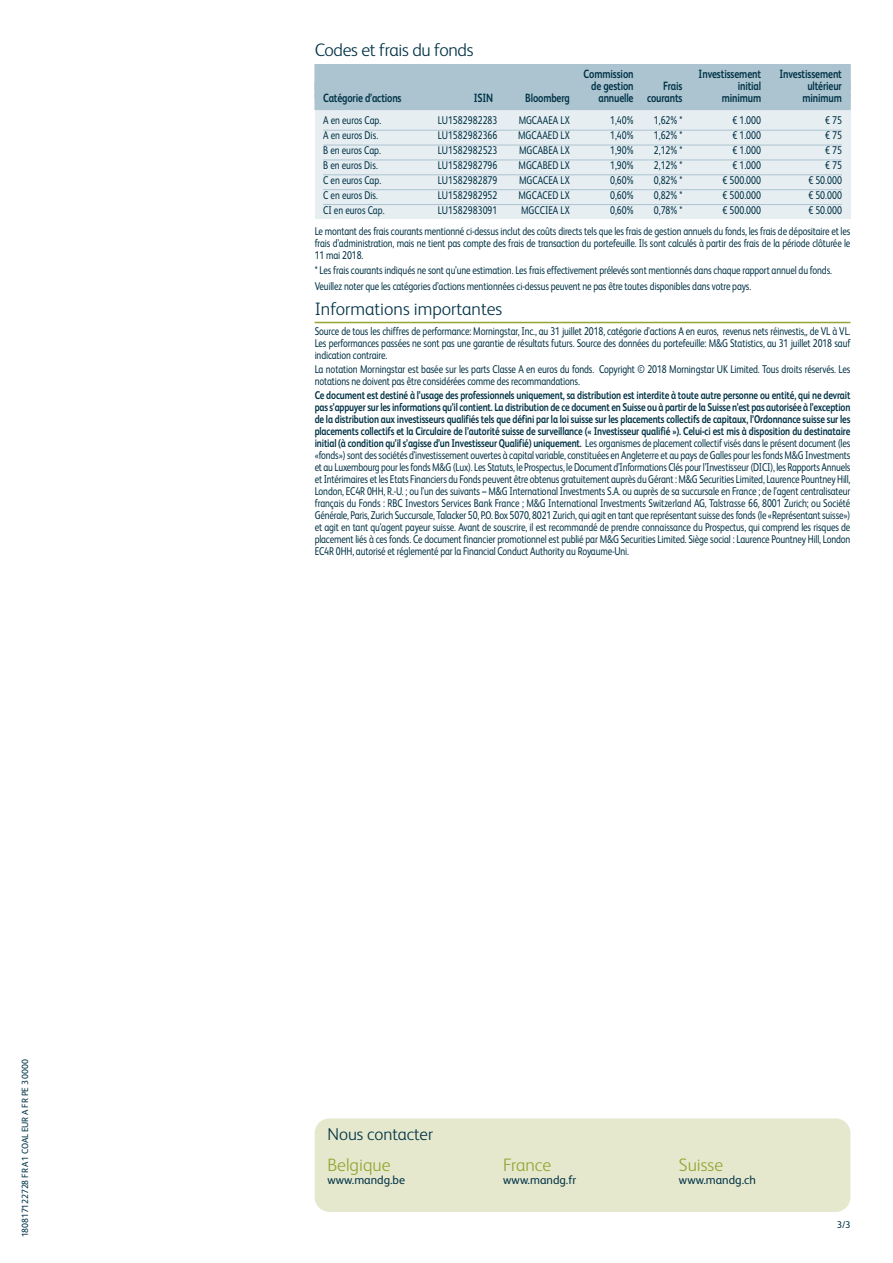
<style>
.page{position:relative;width:893px;height:1263px;background:#fff}
.page>*{position:absolute;margin:0;border:0;box-sizing:border-box;transform-origin:0 0}
.t1{font:300 18px "FS Albert Pro";color:#003246}
.t2{font:300 18px "FS Albert Pro";color:#94a531}
.t3{font:300 17.25px "FS Albert Pro";color:#003246}
.t4{font:700 12px "FS Albert Pro";letter-spacing:-.015em;color:#003246;scale:.8 1}
.t5{font:12px "FS Albert Pro";color:#003246}
.t6{font:11.25px/12px "FS Albert Pro";letter-spacing:-.015em;color:#003246;scale:.8 1}
.t7{font:9.75px "FS Albert";color:#003246}
.t8{font:9px "FS Albert";letter-spacing:-.015em;color:#003246}
.s1{font-weight:700}
</style>
<div class="page">
<div style="left:315px;top:64px;width:535px;height:155px;background:#e6eef2"></div>
<div style="left:315px;top:1118px;width:535px;height:94px;background:#e5e8cd;border-radius:15px"></div>
<div style="left:315px;top:64px;width:535px;height:27px;background:#acc4d0"></div>
<div style="left:315px;top:81px;width:535px;height:17px;background:#acc4d0"></div>
<div style="left:315px;top:94px;width:535px;height:16px;background:#acc4d0"></div>
<hr style="left:323px;top:130px;width:519px;height:1px;background:#acc4d0">
<hr style="left:323px;top:145px;width:519px;height:1px;background:#acc4d0">
<hr style="left:323px;top:160px;width:519px;height:1px;background:#acc4d0">
<hr style="left:323px;top:174px;width:519px;height:1px;background:#acc4d0">
<hr style="left:323px;top:189px;width:519px;height:1px;background:#acc4d0">
<hr style="left:323px;top:204px;width:519px;height:1px;background:#acc4d0">
<hr style="left:315px;top:322px;width:535px;height:1px;background:#94a531">
<p class="t8" style="left:22px;top:1237px;width:180px;rotate:-90deg">180817122728 FR A1 COAL EUR A FR PE 3 0000</p>
<h1 class="t1" style="left:315px;top:44px;width:160px">Codes et frais du fonds</h1>
<p class="t4" style="left:584px;top:69px;width:64px">Commission</p>
<p class="t4" style="left:699px;top:69px;width:80px">Investissement</p>
<p class="t4" style="left:779px;top:69px;width:80px">Investissement</p>
<p class="t4" style="left:591px;top:81px;width:54px">de gestion</p>
<p class="t4" style="left:663px;top:81px;width:25px">Frais</p>
<p class="t4" style="left:738px;top:81px;width:31px">initial</p>
<p class="t4" style="left:807px;top:81px;width:45px">ultérieur</p>
<p class="t4" style="left:323px;top:93px;width:99px">Catégorie d’actions</p>
<p class="t4" style="left:474px;top:93px;width:26px">ISIN</p>
<p class="t4" style="left:525px;top:93px;width:57px">Bloomberg</p>
<p class="t4" style="left:598px;top:93px;width:106px">annuelle courants</p>
<p class="t4" style="left:722px;top:93px;width:51px">minimum</p>
<p class="t4" style="left:803px;top:93px;width:51px">minimum</p>
<p class="t6" style="left:323px;top:116px;width:74px">A en euros Cap.</p>
<p class="t6" style="left:438px;top:116px;width:76px">LU1582982283</p>
<p class="t6" style="left:519px;top:116px;width:65px">MGCAAEA LX</p>
<p class="t6" style="left:610px;top:116px;width:31px">1,40%</p>
<p class="t6" style="left:654px;top:116px;width:37px">1,62% *</p>
<p class="t6" style="left:732px;top:116px;width:37px">€ 1.000</p>
<p class="t6" style="left:825px;top:116px;width:23px">€ 75</p>
<p class="t6" style="left:323px;top:130px;width:70px">A en euros Dis.</p>
<p class="t6" style="left:438px;top:130px;width:76px">LU1582982366</p>
<p class="t6" style="left:518px;top:130px;width:66px">MGCAAED LX</p>
<p class="t6" style="left:610px;top:130px;width:31px">1,40%</p>
<p class="t6" style="left:654px;top:130px;width:37px">1,62% *</p>
<p class="t6" style="left:732px;top:130px;width:37px">€ 1.000</p>
<p class="t6" style="left:825px;top:130px;width:23px">€ 75</p>
<p class="t6" style="left:323px;top:145px;width:74px">B en euros Cap.</p>
<p class="t6" style="left:438px;top:145px;width:76px">LU1582982523</p>
<p class="t6" style="left:519px;top:145px;width:65px">MGCABEA LX</p>
<p class="t6" style="left:610px;top:145px;width:31px">1,90%</p>
<p class="t6" style="left:654px;top:145px;width:37px">2,12% *</p>
<p class="t6" style="left:732px;top:145px;width:37px">€ 1.000</p>
<p class="t6" style="left:825px;top:145px;width:23px">€ 75</p>
<p class="t6" style="left:323px;top:160px;width:70px">B en euros Dis.</p>
<p class="t6" style="left:438px;top:160px;width:76px">LU1582982796</p>
<p class="t6" style="left:519px;top:160px;width:65px">MGCABED LX</p>
<p class="t6" style="left:610px;top:160px;width:31px">1,90%</p>
<p class="t6" style="left:654px;top:160px;width:37px">2,12% *</p>
<p class="t6" style="left:732px;top:160px;width:37px">€ 1.000</p>
<p class="t6" style="left:825px;top:160px;width:23px">€ 75</p>
<p class="t6" style="left:323px;top:175px;width:74px">C en euros Cap.</p>
<p class="t6" style="left:438px;top:175px;width:76px">LU1582982879</p>
<p class="t6" style="left:519px;top:175px;width:65px">MGCACEA LX</p>
<p class="t6" style="left:610px;top:175px;width:31px">0,60%</p>
<p class="t6" style="left:654px;top:175px;width:37px">0,82% *</p>
<p class="t6" style="left:723px;top:175px;width:50px">€ 500.000</p>
<p class="t6" style="left:808px;top:175px;width:44px">€ 50.000</p>
<p class="t6" style="left:323px;top:190px;width:70px">C en euros Dis.</p>
<p class="t6" style="left:438px;top:190px;width:76px">LU1582982952</p>
<p class="t6" style="left:519px;top:190px;width:65px">MGCACED LX</p>
<p class="t6" style="left:610px;top:190px;width:31px">0,60%</p>
<p class="t6" style="left:654px;top:190px;width:37px">0,82% *</p>
<p class="t6" style="left:723px;top:190px;width:50px">€ 500.000</p>
<p class="t6" style="left:808px;top:190px;width:44px">€ 50.000</p>
<p class="t6" style="left:323px;top:205px;width:78px">CI en euros Cap.</p>
<p class="t6" style="left:438px;top:205px;width:76px">LU1582983091</p>
<p class="t6" style="left:521px;top:205px;width:62px">MGCCIEA LX</p>
<p class="t6" style="left:610px;top:205px;width:31px">0,60%</p>
<p class="t6" style="left:654px;top:205px;width:37px">0,78% *</p>
<p class="t6" style="left:723px;top:205px;width:50px">€ 500.000</p>
<p class="t6" style="left:315px;top:200px;width:671px;line-height:21.6px;text-indent:494px">€ 50.000<br>Le montant des frais courants mentionné ci-dessus inclut des coûts directs tels que les frais de gestion annuels du fonds, les frais de dépositaire et les</p>
<p class="t6" style="left:315px;top:238px;width:671px">frais d’administration, mais ne tient pas compte des frais de transaction du portefeuille. Ils sont calculés à partir des frais de la période clôturée le<br>11 mai 2018.</p>
<p class="t6" style="left:315px;top:264px;width:648px;line-height:15.1px">* Les frais courants indiqués ne sont qu’une estimation. Les frais effectivement prélevés sont mentionnés dans chaque rapport annuel du fonds.<br>Veuillez noter que les catégories d’actions mentionnées ci-dessus peuvent ne pas être toutes disponibles dans votre pays.</p>
<h1 class="t1" style="left:315px;top:303px;width:189px">Informations importantes</h1>
<p class="t6" style="left:315px;top:326px;width:671px;text-align:justify">Source de tous les chiffres de performance: Morningstar, Inc., au 31 juillet 2018, catégorie d’actions A en euros, revenus nets réinvestis,, de VL à VL.<br>Les performances passées ne sont pas une garantie de résultats futurs. Source des données du portefeuille: M&amp;G Statistics, au 31 juillet 2018 sauf indication contraire.</p>
<p class="t6" style="left:315px;top:364px;width:671px">La notation Morningstar est basée sur les parts Classe A en euros du fonds. Copyright © 2018 Morningstar UK Limited. Tous droits réservés. Les notations ne doivent pas être considérées comme des recommandations.</p>
<p class="t6" style="left:315px;top:390px;width:671px;text-align:justify"><span class="s1">Ce document est destiné à l’usage des professionnels uniquement, sa distribution est interdite à toute autre personne ou entité, qui ne devrait pas s’appuyer sur les informations qu’il contient. La distribution de ce document en Suisse ou à partir de la Suisse n’est pas autorisée à l’exception de la distribution aux investisseurs qualifiés tels que défini par la loi suisse sur les placements collectifs de capitaux, l’Ordonnance suisse sur les placements collectifs et la Circulaire de l’autorité suisse de surveillance (« Investisseur qualifié »). Celui-ci est mis à disposition du destinataire initial (à condition qu’il s’agisse d’un Investisseur Qualifié) uniquement.</span> Les organismes de placement collectif visés dans le présent document (les «fonds») sont des sociétés d’investissement ouvertes à capital variable, constituées en Angleterre et au pays de Galles pour les fonds M&amp;G Investments et au Luxembourg pour les fonds M&amp;G (Lux). Les Statuts, le Prospectus, le Document d’Informations Clés pour l’Investisseur (DICI), les Rapports Annuels et Intérimaires et les Etats Financiers du Fonds peuvent être obtenus gratuitement auprès du Gérant : M&amp;G Securities Limited, Laurence Pountney Hill, London, EC4R 0HH, R.-U. ; ou l’un des suivants – M&amp;G International Investments S.A. ou auprès de sa succursale en France ; de l’agent centralisateur français du Fonds : RBC Investors Services Bank France ; M&amp;G International Investments Switzerland AG, Talstrasse 66, 8001 Zurich; ou Société Générale, Paris, Zurich Succursale, Talacker 50, P.O. Box 5070, 8021 Zurich, qui agit en tant que représentant suisse des fonds (le «Représentant suisse») et agit en tant qu’agent payeur suisse. Avant de souscrire, il est recommandé de prendre connaissance du Prospectus, qui comprend les risques de placement liés à ces fonds. Ce document financier promotionnel est publié par M&amp;G Securities Limited. Siège social : Laurence Pountney Hill, London EC4R 0HH, autorisé et réglementé par la Financial Conduct Authority au Royaume-Uni.</p>
<h2 class="t3" style="left:327px;top:1128px;width:107px">Nous contacter</h2>
<h1 class="t2" style="left:327px;top:1158px;width:65px">Belgique</h1>
<p class="t5" style="left:327px;top:1176px;width:79px">www.mandg.be</p>
<h1 class="t2" style="left:503px;top:1158px;width:49px">France</h1>
<p class="t5" style="left:503px;top:1176px;width:75px">www.mandg.fr</p>
<h1 class="t2" style="left:679px;top:1158px;width:46px">Suisse</h1>
<p class="t5" style="left:679px;top:1176px;width:78px">www.mandg.ch</p>
<p class="t7" style="left:837px;top:1221px;width:15px">3/3</p>
</div>
